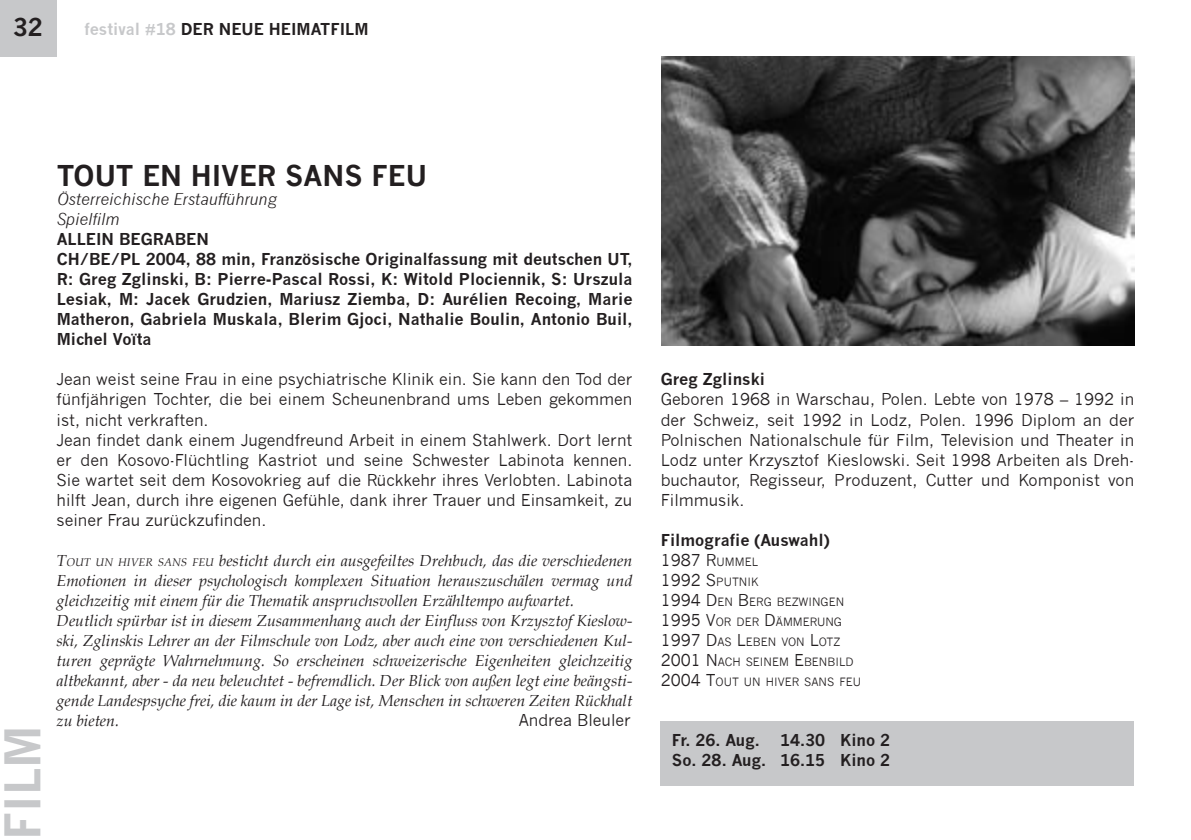
<style>
.page{position:relative;width:1191px;height:840px;background:#fff}
.page>*{position:absolute;margin:0;border:0;box-sizing:border-box;transform-origin:0 0}
.t1{font:700 48px "News Gothic";color:#c7c8ca}
.t2{font:700 28px "News Gothic";color:#231f20}
.t3{font:700 24px "News Gothic";color:#231f20}
.t4{font:16px/20px "News Gothic";color:#231f20}
.t5{font:italic 16px/20px "Book Antiqua";color:#231f20}
.t6{font:700 16px/20px "News Gothic";color:#231f20}
.t7{font:italic 16px/20px "News Gothic";color:#231f20}
.t8{font:11.2px/20px "News Gothic";color:#231f20}
.s1{color:#c7c8ca}
.s2{font-size:11.2px}
.s3{font-weight:400}
.s4{font-weight:400;font-size:11.2px}
.s5{font-size:16px}
</style>
<div class="page">
<div style="left:0;top:0;width:57px;height:57px;background:#c7c8ca"></div>
<div style="left:660px;top:721px;width:474px;height:64px;background:#c7c8ca"></div>
<img style="left:661px;top:57px;width:473px;height:288px">
<h3 class="t3" style="left:13px;top:13px;width:29px">32</h3>
<p class="t6" style="left:85px;top:19px;width:285px"><span class="s1">festival #18</span> der neue heimatfilm</p>
<h1 class="t1" style="left:-7px;top:839px;width:116px;rotate:-90deg">film</h1>
<h2 class="t2" style="left:57px;top:158px;width:372px">tout en hiver sans feu</h2>
<p class="t7" style="left:57px;top:189px;width:222px">Österreichische Erstaufführung<br>Spielfilm</p>
<p class="t6" style="left:57px;top:229px;width:577px">allein begraben<br>CH/BE/PL 2004, 88 min, Französische Originalfassung mit deutschen UT, R: Greg Zglinski, B: Pierre-Pascal Rossi, K: Witold Plociennik, S: U rszula Lesiak, M : Jacek Grudzien, Mariusz Ziemba, D: Aurélien Recoing, Marie Matheron, Gabriela Muskala, Blerim Gjoci, Nathalie Boulin, Antonio Buil, M ichel Voïta</p>
<p class="t4" style="left:57px;top:369px;width:577px">Jean weist seine Frau in eine psychiatrische Klinik ein. Sie kann den Tod der fünfjährigen Tochter, die bei einem Scheunenbrand ums Leben gekommen ist, nicht verkraften.<br>Jean findet dank einem Jugendfreund Arbeit in einem Stahlwerk. Dort lernt er den Kosovo-Flüchtling Kastriot und seine Schwester Labinota kennen.<br>Sie wartet seit dem Kosovokrieg auf die Rückkehr ihres Verlobten. Labinota hilft Jean, durch ihre eigenen Gefühle, dank ihrer Trauer und Einsamkeit, zu seiner Frau zurückzufinden.</p>
<p class="t5" style="left:57px;top:549px;width:577px">T<span class="s2">out un hiver sans feu</span> besticht durch ein ausgefeiltes Drehbuch, das die verschiedenen Emotionen in dieser psychologisch komplexen Situation herauszuschälen vermag und gleichzeitig mit einem für die Thematik anspruchsvollen Erzähltempo aufwartet.<br>Deutlich spürbar ist in diesem Zusammenhang auch der Einfluss von Krzysztof Kieslow&shy;ski, Zglinskis Lehrer an der Filmschule von Lodz, aber auch eine von verschiedenen Kul&shy;turen geprägte Wahrnehmung. So erscheinen schweizerische Eigenheiten gleichzeitig altbekannt, aber - da neu beleuchtet - befremdlich. Der Blick von außen legt eine beängsti&shy;gende Landespsyche frei, die kaum in der Lage ist, Menschen in schweren Zeiten Rückhalt zu bieten.</p>
<p class="t4" style="left:519px;top:709px;width:114px">Andrea Bleuler</p>
<p class="t6" style="left:661px;top:369px;width:106px">Greg Zglinski</p>
<p class="t4" style="left:661px;top:389px;width:475px;text-align:justify">Geboren 1968 in Warschau, Polen. Lebte von 1978 – 1992 in der Schweiz, seit 1992 in Lodz, Polen. 1996 Diplom an der Polnischen Nationalschule für Film, Television und Theater in Lodz unter Krzysztof Kieslowski. Seit 1998 Arbeiten als Dreh&shy;buchautor, Regisseur, Produzent, Cutter und Komponist von Filmmusik.</p>
<p class="t6" style="left:661px;top:529px;width:170px">Filmografie (Auswahl)<br><span class="s3">1987 R</span><span class="s4">ummel</span></p>
<p class="t8" style="left:661px;top:571px;width:202px"><span class="s5">1992 S</span> putni k<br><span class="s5">1994 D</span>en <span class="s5">B</span> erg bezwi ngen<br><span class="s5">1995 V</span>or der <span class="s5">D</span>ämmerung<br><span class="s5">1997 D</span>as <span class="s5">L</span>eben von <span class="s5">L</span>otz<br><span class="s5">2001 N</span>ach sei nem <span class="s5">E</span>benbi ld<br><span class="s5">2004 T</span>out un hiver sans feu</p>
<p class="t6" style="left:672px;top:729px;width:218px;text-align:right">.30 Kino 2<br>So. 28. Aug. 16.15 Kino 2</p>
<p class="t6" style="left:672px;top:729px;width:103px">Fr. 26. Aug. 14</p>
</div>
